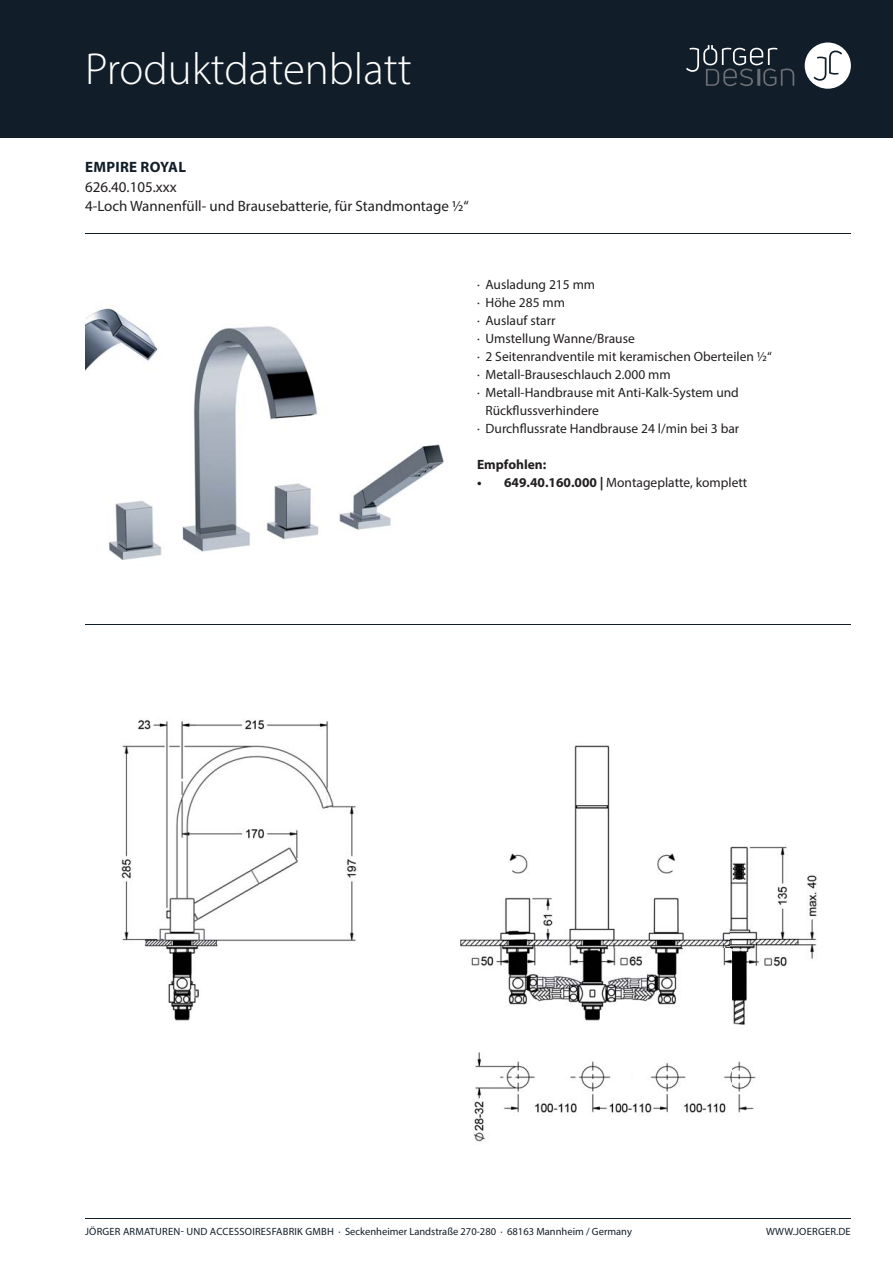
<style>
.page{position:relative;width:893px;height:1263px;background:#fff}
.page>*{position:absolute;margin:0;border:0;box-sizing:border-box;transform-origin:0 0}
.t1{font:300 45px "Myriad Pro";color:#fff}
.t2{font:15px "Myriad Pro";color:#231f20}
.t3{font:700 15px "Myriad Pro";letter-spacing:.02em;color:#111e29}
.t4{font:13.5px "Myriad Pro";color:#231f20}
.t5{font:700 13.5px "Myriad Pro";color:#231f20}
.t6{font:10.5px "Myriad Pro";letter-spacing:.005em;color:#111e29}
.s1{font-weight:700}
</style>
<div class="page">
<div style="left:0;top:0;width:893px;height:138px;background:#111e29"></div>
<div style="left:805px;top:43px;width:46px;height:46px;background:#fff;border-radius:50%"></div>
<svg style="left:814px;top:51px;width:28px;height:30px"></svg>
<svg style="left:686px;top:45px;width:108px;height:41px"></svg>
<hr style="left:85px;top:1218px;width:766px;height:1px;background:#111e29">
<hr style="left:85px;top:233px;width:766px;height:1px;background:#111e29">
<hr style="left:85px;top:624px;width:766px;height:1px;background:#111e29">
<img style="left:85px;top:308px;width:359px;height:252px">
<img style="left:121px;top:719px;width:696px;height:423px">
<h1 class="t1" style="left:85px;top:52px;width:328px">Produktdatenblatt</h1>
<p class="t3" style="left:85px;top:161px;width:102px">EMPIRE ROYAL</p>
<p class="t2" style="left:85px;top:200px;width:385px">4-Loch Wannenfüll- und Brausebatterie, für Standmontage ½“</p>
<p class="t2" style="left:85px;top:181px;width:93px">626.40.105.xxx</p>
<p class="t4" style="left:477px;top:279px;width:120px">· Ausladung 215 mm</p>
<p class="t4" style="left:477px;top:297px;width:90px">· Höhe 285 mm</p>
<p class="t4" style="left:477px;top:315px;width:80px">· Auslauf starr</p>
<p class="t4" style="left:477px;top:333px;width:159px">· Umstellung Wanne/Brause</p>
<p class="t4" style="left:477px;top:351px;width:296px">· 2 Seitenrandventile mit keramischen Oberteilen ½“</p>
<p class="t4" style="left:477px;top:369px;width:195px">· Metall-Brauseschlauch 2.000 mm</p>
<p class="t4" style="left:477px;top:387px;width:263px">· Metall-Handbrause mit Anti-Kalk-System und</p>
<p class="t4" style="left:485px;top:405px;width:115px">Rückflussverhindere</p>
<p class="t4" style="left:477px;top:423px;width:264px">· Durchflussrate Handbrause 24 l/min bei 3 bar</p>
<p class="t5" style="left:477px;top:459px;width:71px">Empfohlen:</p>
<p class="t4" style="left:477px;top:477px;width:272px"><span class="s1">• 649.40.160.000 |</span> Montageplatte, komplett</p>
<p class="t6" style="left:85px;top:1228px;width:548px">JÖRGER ARMATUREN- UND ACCESSOIRESFABRIK GMBH · Seckenheimer Landstraße 270-280 · 68163 Mannheim / Germany</p>
<p class="t6" style="left:766px;top:1228px;width:86px">WWW.JOERGER.DE</p>
</div>
